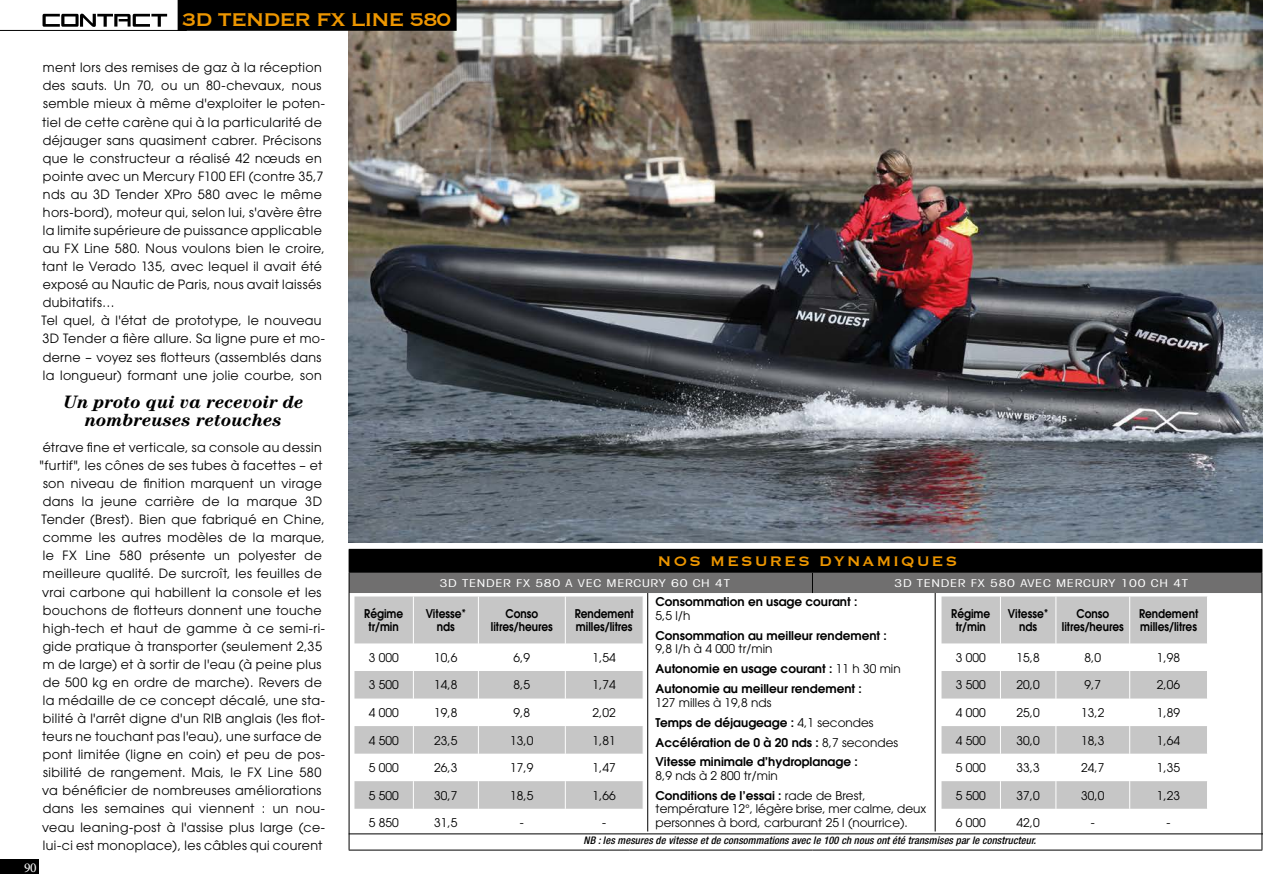
<style>
.page{position:relative;width:1263px;height:893px;background:#fff}
.page>*{position:absolute;margin:0;border:0;box-sizing:border-box;transform-origin:0 0}
.t1{font:24px "Copperplate";letter-spacing:-.05em;color:#ed9600}
.t2{font:italic 700 18px/18px "Century";color:#000;text-align:center}
.t3{font:18px "Copperplate";letter-spacing:.1em;color:#ed9600}
.t4{font:13.5px "Minion Pro";color:#fff}
.t5{font:12.75px/18px "Avant Garde";letter-spacing:.03em;color:#000}
.t6{font:12px/20px "Avant Garde";color:#000}
.t7{font:600 12px/20px "Avant Garde";color:#000}
.t8{font:600 12px/12.8px "Avant Garde";color:#000;text-align:center;scale:.88 1}
.t9{font:condensed 10.8px "Avant Garde";letter-spacing:.05em;color:#fff;scale:1.3 1}
.t10{font:italic 500 condensed 10.5px "Helvetica Neue LT Std";letter-spacing:.01em;color:#000}
.s1{font-weight:400}
.s2{font-weight:600}
</style>
<div class="page">
<img style="left:349px;top:0;width:914px;height:542px">
<hr style="left:647px;top:577px;width:1px;height:254px;background:#000">
<hr style="left:935px;top:577px;width:1px;height:254px;background:#000">
<svg style="left:349px;top:834px;width:1px;height:16px"></svg>
<svg style="left:1261px;top:834px;width:1px;height:16px"></svg>
<hr style="left:349px;top:850px;width:280px;height:1px;background:#000">
<hr style="left:629px;top:850px;width:183px;height:1px;background:#000">
<hr style="left:812px;top:850px;width:450px;height:1px;background:#000">
<hr style="left:349px;top:593px;width:1px;height:240px;background:#000">
<hr style="left:1261px;top:593px;width:1px;height:240px;background:#000">
<hr style="left:349px;top:549px;width:280px;height:1px;background:#000">
<hr style="left:629px;top:549px;width:183px;height:1px;background:#000">
<hr style="left:812px;top:549px;width:450px;height:1px;background:#000">
<svg style="left:349px;top:550px;width:913px;height:43px;background:#353434"></svg>
<hr style="left:349px;top:572px;width:280px;height:1px;background:#000">
<hr style="left:629px;top:572px;width:183px;height:1px;background:#000">
<hr style="left:812px;top:572px;width:450px;height:1px;background:#000">
<svg style="left:354px;top:596px;width:289px;height:213px;fill:#c6c6c6"></svg>
<hr style="left:413px;top:596px;width:1px;height:47px;background:#fff">
<hr style="left:478px;top:596px;width:1px;height:47px;background:#fff">
<hr style="left:565px;top:596px;width:1px;height:47px;background:#fff">
<svg style="left:413px;top:643px;width:1px;height:192px"></svg>
<svg style="left:478px;top:643px;width:1px;height:192px"></svg>
<svg style="left:565px;top:643px;width:1px;height:192px"></svg>
<svg style="left:941px;top:596px;width:266px;height:213px;fill:#c6c6c6"></svg>
<hr style="left:1000px;top:596px;width:1px;height:47px;background:#fff">
<hr style="left:1055px;top:596px;width:1px;height:47px;background:#fff">
<hr style="left:1129px;top:596px;width:1px;height:47px;background:#fff">
<svg style="left:1000px;top:643px;width:1px;height:192px"></svg>
<svg style="left:1055px;top:643px;width:1px;height:192px"></svg>
<svg style="left:1129px;top:643px;width:1px;height:192px"></svg>
<hr style="left:349px;top:833px;width:914px;height:1px;background:#000">
<div style="left:0;top:860px;width:38px;height:14px;background:#000"></div>
<div style="left:178px;top:0;width:279px;height:31px;background:#000"></div>
<svg style="left:0;top:0;width:178px;height:31px"></svg>
<h1 class="t1" style="left:182px;top:4px;width:271px">3D TENDER FX LINE 580</h1>
<p class="t5" style="left:42px;top:59px;width:285px">ment lors des remises de gaz à la réception des sauts. Un 70, ou un 80-chevaux, nous semble mieux à même d'exploiter le poten&shy;tiel de cette carène qui à la particularité de déjauger sans quasiment cabrer. Précisons que le constructeur a réalisé 42 nœuds en pointe avec un Mercury F100 EFI (contre 35,7 nds au 3D Tender XPro 580 avec le même hors-bord), moteur qui, selon lui, s'avère être la limite supérieure de puissance applicable au FX Line 580. Nous voulons bien le croire, tant le Verado 135, avec lequel il avait été exposé au Nautic de Paris, nous avait laissés dubitatifs…<br>Tel quel, à l'état de prototype, le nouveau 3D Tender a fière allure. Sa ligne pure et mo&shy;derne – voyez ses flotteurs (assemblés dans la longueur) formant une jolie courbe, son</p>
<h2 class="t2" style="left:63px;top:393px;width:242px">Un proto qui va recevoir de nombreuses retouches</h2>
<p class="t5" style="left:40px;top:438px;width:287px">étrave fine et verticale, sa console au dessin "furtif", les cônes de ses tubes à facettes – et son niveau de finition marquent un virage dans la jeune carrière de la marque 3D Tender (Brest). Bien que fabriqué en Chine, comme les autres modèles de la marque, le FX Line 580 présente un polyester de meilleure qualité. De surcroît, les feuilles de vrai carbone qui habillent la console et les bouchons de flotteurs donnent une touche high-tech et haut de gamme à ce semi-ri&shy;gide pratique à transporter (seulement 2,35 m de large) et à sortir de l'eau (à peine plus de 500 kg en ordre de marche). Revers de la médaille de ce concept décalé, une sta&shy;bilité à l'arrêt digne d'un RI B anglais (les flot&shy;teurs ne touchant pas l'eau), une surface de pont limitée (ligne en coin) et peu de pos&shy;sibilité de rangement. Mais, le FX Line 580 va bénéficier de nombreuses améliorations dans les semaines qui viennent : un nou&shy;veau leaning-post à l'assise plus large (ce&shy;lui-ci est monoplace), les câbles qui courent</p>
<p class="t4" style="left:24px;top:858px;width:14px">90</p>
<h2 class="t3" style="left:657px;top:550px;width:301px">NOS MESURES DYNAMIQUES</h2>
<p class="t9" style="left:440px;top:576px;width:225px">3D TENDER FX 580 A VEC MERCURY 60 CH 4T</p>
<p class="t9" style="left:894px;top:576px;width:227px">3D TENDER FX 580 AVEC MERCURY 100 CH 4T</p>
<p class="t8" style="left:364px;top:607px;width:46px">Régime tr/min</p>
<p class="t8" style="left:426px;top:607px;width:47px">Vitesse* nds</p>
<p class="t8" style="left:491px;top:607px;width:72px">Conso litres/heures</p>
<p class="t8" style="left:575px;top:607px;width:69px;text-align:left">Rendement milles/litres</p>
<p class="t6" style="left:369px;top:647px;width:31px">3 000</p>
<p class="t6" style="left:434px;top:647px;width:25px">10,6</p>
<p class="t6" style="left:513px;top:647px;width:18px">6,9</p>
<p class="t6" style="left:593px;top:647px;width:25px">1,54</p>
<p class="t6" style="left:369px;top:675px;width:31px">3 500</p>
<p class="t6" style="left:434px;top:675px;width:25px">14,8</p>
<p class="t6" style="left:513px;top:675px;width:18px">8,5</p>
<p class="t6" style="left:593px;top:675px;width:25px">1,74</p>
<p class="t6" style="left:369px;top:703px;width:31px">4 000</p>
<p class="t6" style="left:434px;top:703px;width:25px">19,8</p>
<p class="t6" style="left:513px;top:703px;width:18px">9,8</p>
<p class="t6" style="left:593px;top:703px;width:25px">2,02</p>
<p class="t6" style="left:369px;top:730px;width:31px">4 500</p>
<p class="t6" style="left:434px;top:730px;width:25px">23,5</p>
<p class="t6" style="left:510px;top:730px;width:25px">13,0</p>
<p class="t6" style="left:593px;top:730px;width:25px">1,81</p>
<p class="t6" style="left:369px;top:758px;width:31px">5 000</p>
<p class="t6" style="left:434px;top:758px;width:25px">26,3</p>
<p class="t6" style="left:510px;top:758px;width:25px">17,9</p>
<p class="t6" style="left:593px;top:758px;width:25px">1,47</p>
<p class="t6" style="left:369px;top:785px;width:31px">5 500</p>
<p class="t6" style="left:434px;top:785px;width:25px">30,7</p>
<p class="t6" style="left:510px;top:785px;width:25px">18,5</p>
<p class="t6" style="left:593px;top:785px;width:25px">1,66</p>
<p class="t6" style="left:369px;top:813px;width:31px">5 850</p>
<p class="t6" style="left:434px;top:813px;width:25px">31,5</p>
<p class="t6" style="left:520px;top:813px;width:5px">-</p>
<p class="t6" style="left:602px;top:813px;width:5px">-</p>
<p class="t7" style="left:656px;top:591px;width:203px">Consommation en usage courant :</p>
<p class="t6" style="left:656px;top:605px;width:36px">5,5 l/h</p>
<p class="t7" style="left:656px;top:625px;width:233px">Consommation au meilleur rendement :</p>
<p class="t7" style="left:656px;top:639px;width:247px"><span class="s1">9,8 l/h à 4 000 tr/min<br></span>Autonomie en usage courant : <span class="s1">11 h 30 min<br></span>Autonomie au meilleur rendement :</p>
<p class="t7" style="left:656px;top:692px;width:244px"><span class="s1">127 milles à 19,8 nds<br></span>Temps de déjaugeage : <span class="s1">4,1 secondes<br></span>Accélération de 0 à 20 nds : <span class="s1">8,7 secondes<br></span>Vitesse minimale d’hydroplanage :</p>
<p class="t6" style="left:656px;top:766px;width:212px">8,9 nds à 2 800 tr/min<br><span class="s2">Conditions de l’essai :</span> rade de Brest,</p>
<p class="t6" style="left:656px;top:802px;width:272px;line-height:13.5px">température 12°, légère brise, mer calme, deux personnes à bord, carburant 25 l (nourrice).</p>
<p class="t8" style="left:951px;top:607px;width:46px">Régime tr/min</p>
<p class="t8" style="left:1008px;top:607px;width:47px">Vitesse* nds</p>
<p class="t8" style="left:1062px;top:607px;width:72px">Conso litres/heures</p>
<p class="t8" style="left:1139px;top:607px;width:69px;text-align:left">Rendement milles/litres</p>
<p class="t6" style="left:956px;top:647px;width:31px">3 000</p>
<p class="t6" style="left:1016px;top:647px;width:25px">15,8</p>
<p class="t6" style="left:1084px;top:647px;width:18px">8,0</p>
<p class="t6" style="left:1157px;top:647px;width:25px">1,98</p>
<p class="t6" style="left:956px;top:675px;width:31px">3 500</p>
<p class="t6" style="left:1016px;top:675px;width:25px">20,0</p>
<p class="t6" style="left:1084px;top:675px;width:18px">9,7</p>
<p class="t6" style="left:1157px;top:675px;width:25px">2,06</p>
<p class="t6" style="left:956px;top:703px;width:31px">4 000</p>
<p class="t6" style="left:1016px;top:703px;width:25px">25,0</p>
<p class="t6" style="left:1081px;top:703px;width:25px">13,2</p>
<p class="t6" style="left:1157px;top:703px;width:25px">1,89</p>
<p class="t6" style="left:956px;top:730px;width:31px">4 500</p>
<p class="t6" style="left:1016px;top:730px;width:25px">30,0</p>
<p class="t6" style="left:1081px;top:730px;width:25px">18,3</p>
<p class="t6" style="left:1157px;top:730px;width:25px">1,64</p>
<p class="t6" style="left:956px;top:758px;width:31px">5 000</p>
<p class="t6" style="left:1016px;top:758px;width:25px">33,3</p>
<p class="t6" style="left:1081px;top:758px;width:25px">24,7</p>
<p class="t6" style="left:1157px;top:758px;width:25px">1,35</p>
<p class="t6" style="left:956px;top:785px;width:31px">5 500</p>
<p class="t6" style="left:1016px;top:785px;width:25px">37,0</p>
<p class="t6" style="left:1081px;top:785px;width:25px">30,0</p>
<p class="t6" style="left:1157px;top:785px;width:25px">1,23</p>
<p class="t6" style="left:956px;top:813px;width:31px">6 000</p>
<p class="t6" style="left:1016px;top:813px;width:25px">42,0</p>
<p class="t6" style="left:1091px;top:813px;width:5px">-</p>
<p class="t6" style="left:1166px;top:813px;width:5px">-</p>
<p class="t10" style="left:584px;top:834px;width:454px">NB : les mesures de vitesse et de consommations avec le 100 ch nous ont été transmises par le constructeur.</p>
</div>
